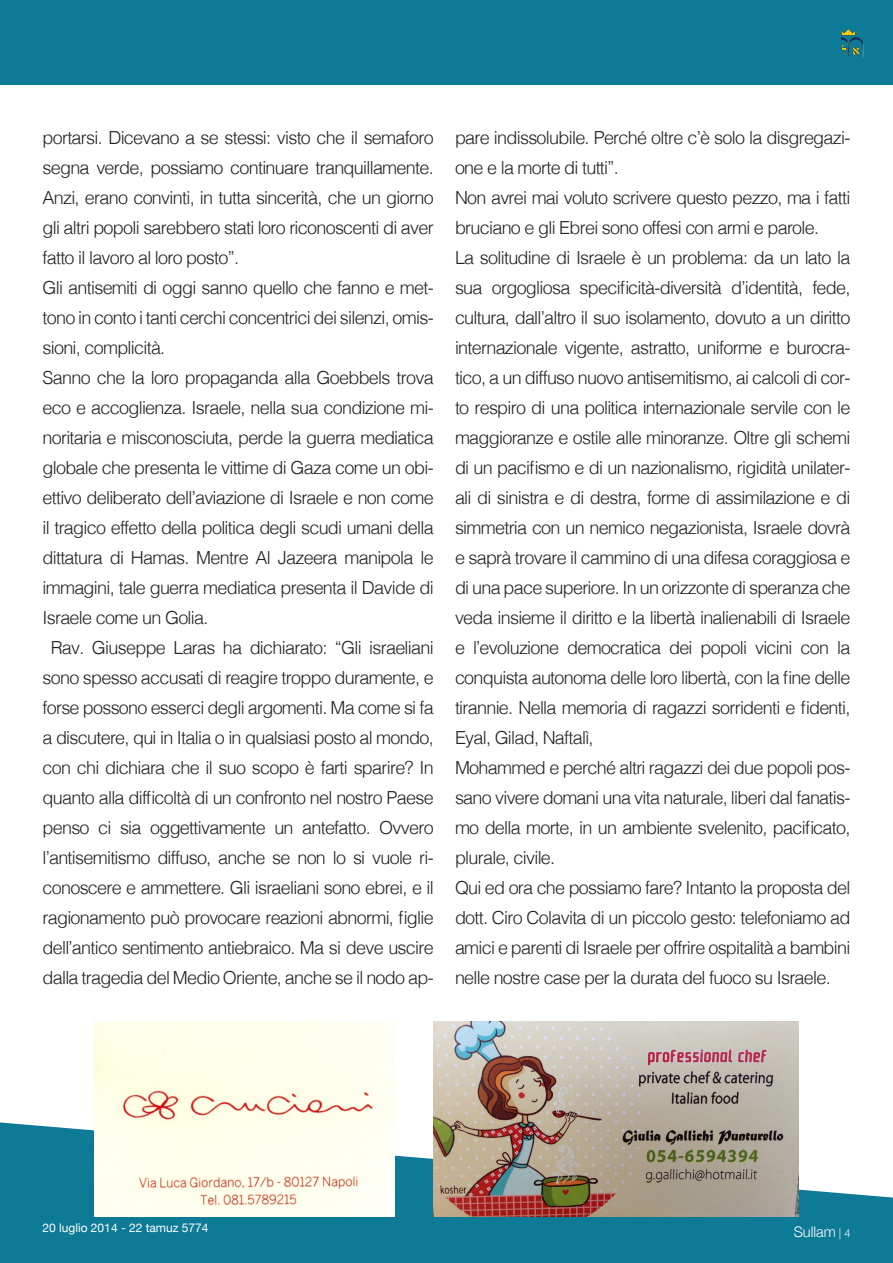
<style>
.page{position:relative;width:893px;height:1263px;background:#fff}
.page>*{position:absolute;margin:0;border:0;box-sizing:border-box;transform-origin:0 0}
.t1{font:300 18px/30px "Helvetica";letter-spacing:-.04em;color:#231f20;text-align:justify}
.t2{font:300 14.55px "Helvetica Neue";color:#fff}
.t3{font:12px "Helvetica Neue";color:#fff}
.s1{font-size:10.95px}
</style>
<div class="page">
<svg style="left:0;top:1122px;width:893px;height:141px;fill:#0d7a96"></svg>
<div style="left:0;top:0;width:893px;height:84px;background:#0d7a96"></div>
<img style="left:841px;top:30px;width:22px;height:28px">
<img style="left:433px;top:1021px;width:366px;height:196px">
<img style="left:94px;top:1021px;width:301px;height:196px">
<p class="t1" style="left:43px;top:121px;width:393px">portarsi. Dicevano a se stessi: visto che il semaforo segna verde, possiamo continuare tranquillamente.<br>Anzi, erano convinti, in tutta sincerità, che un giorno gli altri popoli sarebbero stati loro riconoscenti di aver fatto il lavoro al loro posto”.</p>
<p class="t1" style="left:43px;top:271px;width:393px">Gli antisemiti di oggi sanno quello che fanno e met&shy;tono in conto i tanti cerchi concentrici dei silenzi, omis&shy;sioni, complicità.</p>
<p class="t1" style="left:43px;top:361px;width:393px">Sanno che la loro propaganda alla Goebbels trova eco e accoglienza. Israele, nella sua condizione mi&shy;noritaria e misconosciuta, perde la guerra mediatica globale che presenta le vittime di Gaza come un obi&shy;ettivo deliberato dell’aviazione di Israele e non come il tragico effetto della politica degli scudi umani della dittatura di Hamas. Mentre Al Jazeera manipola le immagini, tale guerra mediatica presenta il Davide di Israele come un Golia.</p>
<p class="t1" style="left:43px;top:631px;width:393px;text-align:center">Rav. Giuseppe Laras ha dichiarato: “Gli israeliani sono spesso accusati di reagire troppo duramente, e forse possono esserci degli argomenti. Ma come si fa a discutere, qui in Italia o in qualsiasi posto al mondo, con chi dichiara che il suo scopo è farti sparire? In quanto alla difficoltà di un confronto nel nostro Paese penso ci sia oggettivamente un antefatto. Ovvero l’antisemitismo diffuso, anche se non lo si vuole ri&shy;conoscere e ammettere. Gli israeliani sono ebrei, e il ragionamento può provocare reazioni abnormi, figlie dell’antico sentimento antiebraico. Ma si deve uscire dalla tragedia del Medio Oriente, anche se il nodo ap-</p>
<p class="t1" style="left:455px;top:121px;width:397px">pare indissolubile. Perché oltre c’è solo la disgregazi&shy;one e la morte di tutti”.</p>
<p class="t1" style="left:455px;top:181px;width:397px">Non avrei mai voluto scrivere questo pezzo, ma i fatti bruciano e gli Ebrei sono offesi con armi e parole.</p>
<p class="t1" style="left:455px;top:241px;width:397px">La solitudine di Israele è un problema: da un lato la sua orgogliosa specificità-diversità d’identità, fede, cultura, dall’altro il suo isolamento, dovuto a un diritto internazionale vigente, astratto, uniforme e burocra&shy;tico, a un diffuso nuovo antisemitismo, ai calcoli di cor&shy;to respiro di una politica internazionale servile con le maggioranze e ostile alle minoranze. Oltre gli schemi di un pacifismo e di un nazionalismo, rigidità unilater&shy;ali di sinistra e di destra, forme di assimilazione e di simmetria con un nemico negazionista, Israele dovrà e saprà trovare il cammino di una difesa coraggiosa e di una pace superiore. In un orizzonte di speranza che veda insieme il diritto e la libertà inalienabili di Israele e l’evoluzione democratica dei popoli vicini con la conquista autonoma delle loro libertà, con la fine delle tirannie. Nella memoria di ragazzi sorridenti e fidenti, Eyal, Gilad, Naftalì,</p>
<p class="t1" style="left:455px;top:751px;width:397px">Mohammed e perché altri ragazzi dei due popoli pos&shy;sano vivere domani una vita naturale, liberi dal fanatis&shy;mo della morte, in un ambiente svelenito, pacificato, plurale, civile.</p>
<p class="t1" style="left:455px;top:871px;width:397px">Qui ed ora che possiamo fare? Intanto la proposta del dott. Ciro Colavita di un piccolo gesto: telefoniamo ad amici e parenti di Israele per offrire ospitalità a bambini nelle nostre case per la durata del fuoco su Israele.</p>
<p class="t3" style="left:43px;top:1219px;width:168px">20 luglio 2014 - 22 tamuz 5774</p>
<p class="t2" style="left:794px;top:1220px;width:58px">Sullam <span class="s1">| 4</span></p>
</div>
